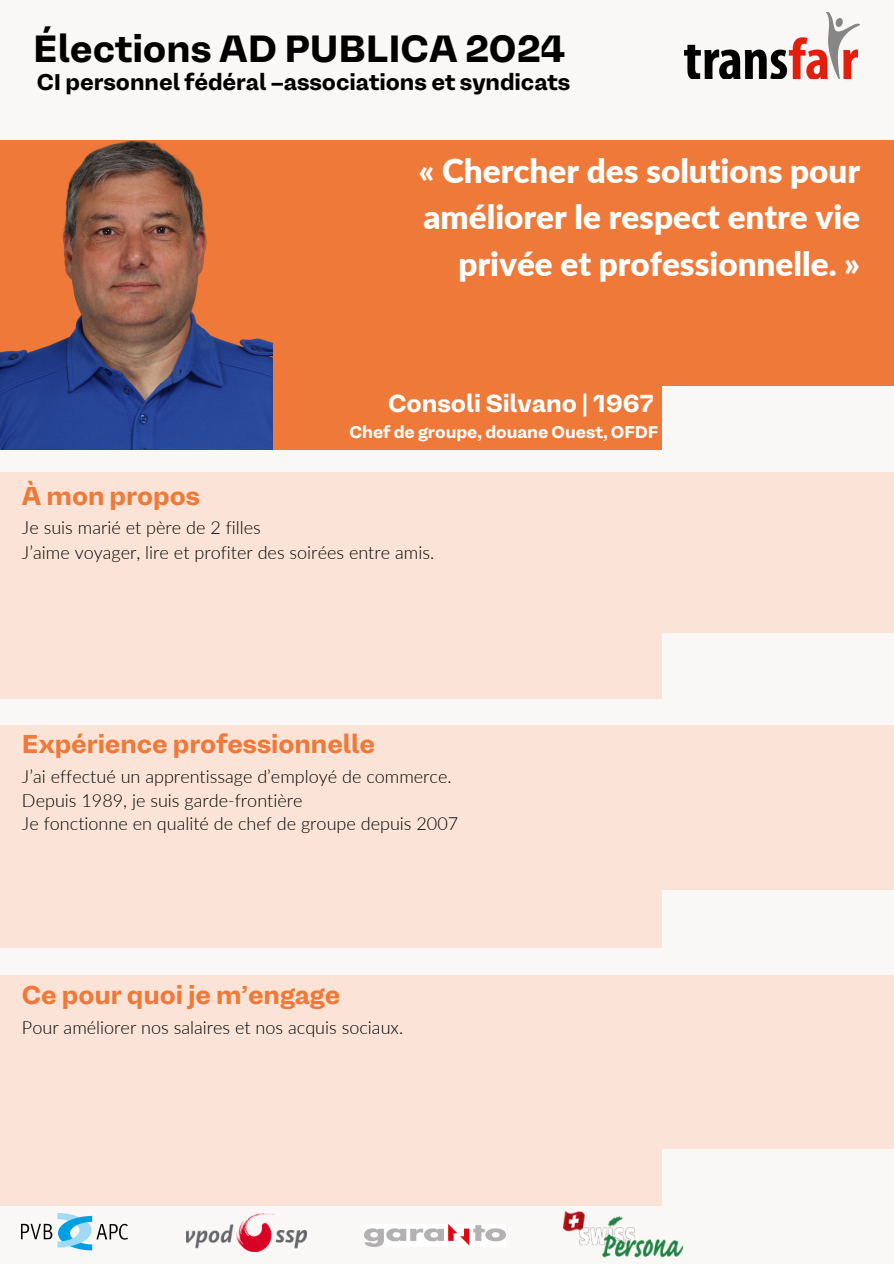
<style>
.page{position:relative;width:894px;height:1264px;background:#fff}
.page>*{position:absolute;margin:0;border:0;box-sizing:border-box;transform-origin:0 0}
.t1{font:700 37.5px "Mena Grotesk";color:#000}
.t2{font:900 33.15px/46.2px "Lato";color:#fff;text-align:right}
.t3{font:700 25.5px "Mena Grotesk";color:#ef7938}
.t4{font:700 24.3px "Mena Grotesk";color:#fff}
.t5{font:700 22.5px "Mena Grotesk";color:#000}
.t6{font:300 18px "Lato";color:#000}
.t7{font:700 16.8px "Mena Grotesk";color:#fff}
</style>
<div class="page">
<div style="left:0;top:0;width:893px;height:1263px;background:#f9f8f6"></div>
<div style="left:0;top:140px;width:893px;height:309px;background:#ef7938"></div>
<div style="left:662px;top:387px;width:231px;height:118px;background:#f9f8f6"></div>
<img style="left:684px;top:12px;width:175px;height:67px">
<div style="left:0;top:472px;width:893px;height:226px;background:#fbe4d7"></div>
<div style="left:662px;top:633px;width:231px;height:98px;background:#f9f8f6"></div>
<div style="left:0;top:725px;width:893px;height:223px;background:#fbe4d7"></div>
<div style="left:662px;top:890px;width:231px;height:93px;background:#f9f8f6"></div>
<div style="left:0;top:975px;width:893px;height:230px;background:#fbe4d7"></div>
<div style="left:662px;top:1149px;width:231px;height:114px;background:#f9f8f6"></div>
<img style="left:22px;top:1213px;width:106px;height:38px">
<img style="left:187px;top:1213px;width:119px;height:38px">
<img style="left:365px;top:1224px;width:140px;height:22px">
<img style="left:563px;top:1211px;width:119px;height:47px">
<img style="left:0;top:140px;width:272px;height:310px">
<p class="t1" style="left:33px;top:33px;width:533px">Élections AD PUBLICA 2024</p>
<p class="t5" style="left:37px;top:73px;width:535px">CI personnel fédéral –associations et syndicats</p>
<p class="t2" style="left:418px;top:147px;width:443px">« Chercher des solutions pour améliorer le respect entre vie privée et professionnelle. »</p>
<h4 class="t4" style="left:388px;top:393px;width:267px">Consoli Silvano | 1967</h4>
<p class="t3" style="left:22px;top:485px;width:179px">À mon propos</p>
<p class="t7" style="left:349px;top:425px;width:310px">Chef de groupe, douane Ouest, OFDF</p>
<h4 class="t6" style="left:22px;top:516px;width:240px">Je suis marié et père de 2 filles</h4>
<p class="t6" style="left:22px;top:541px;width:413px">J’aime voyager, lire et profiter des soirées entre amis.</p>
<h6 class="t3" style="left:22px;top:733px;width:354px">Expérience professionnelle</h6>
<h4 class="t6" style="left:22px;top:765px;width:431px">J’ai effectué un apprentissage d’employé de commerce.</h4>
<p class="t6" style="left:22px;top:789px;width:282px">Depuis 1989, je suis garde-frontière</p>
<p class="t6" style="left:22px;top:812px;width:437px">Je fonctionne en qualité de chef de groupe depuis 2007</p>
<p class="t3" style="left:22px;top:984px;width:319px">Ce pour quoi je m’engage</p>
<p class="t6" style="left:22px;top:1015px;width:382px">Pour améliorer nos salaires et nos acquis sociaux.</p>
</div>
